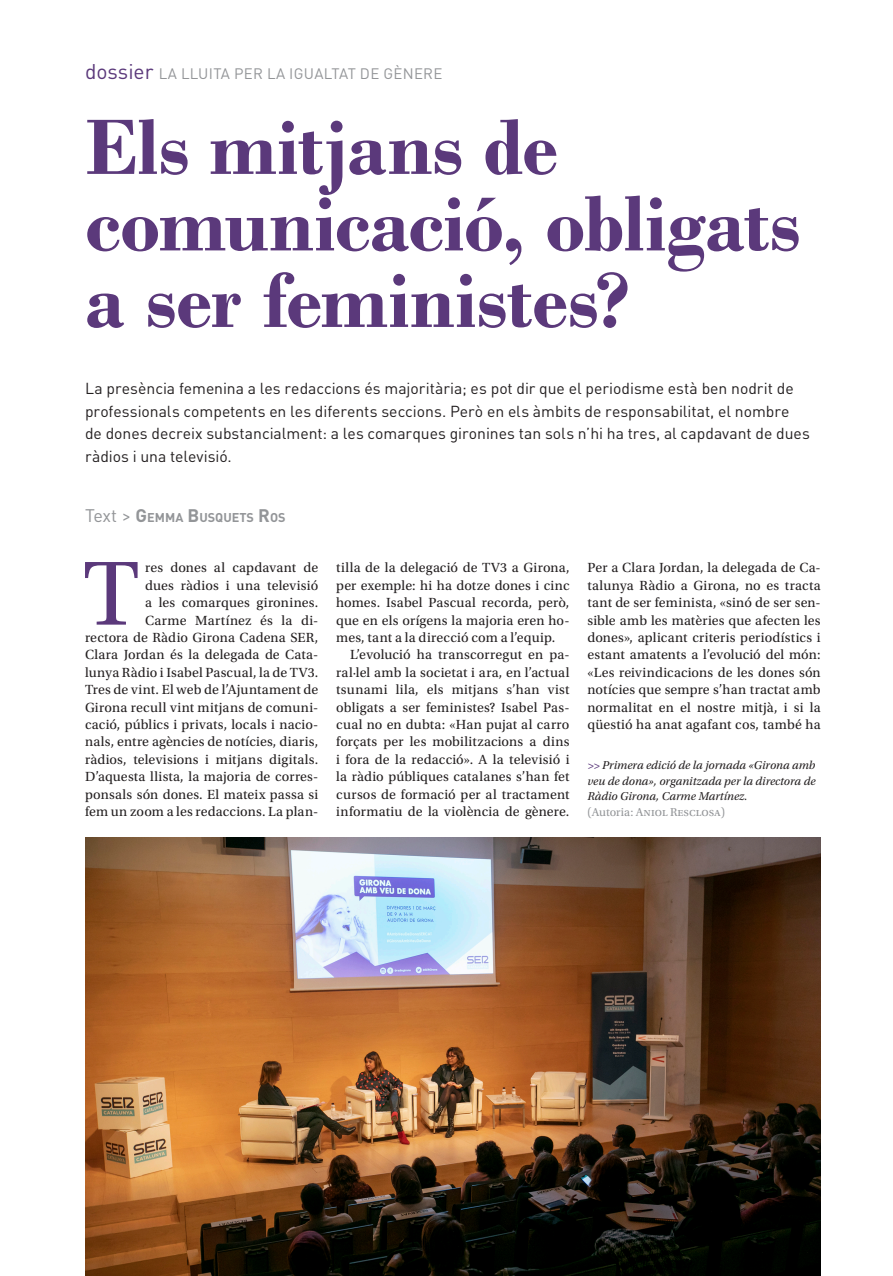
<style>
.page{position:relative;width:893px;height:1276px;background:#fff}
.page>*{position:absolute;margin:0;border:0;box-sizing:border-box;transform-origin:0 0}
.t1{font:95.85px "Utopia Std";color:#5b397b}
.TÍTOLS_ARTICLES__Bod{font:700 82.5px/76.5px "Bodoni";letter-spacing:-.01em;color:#5b397b}
.ENTRADETA{font:15.75px/22.5px "DIN Pro";color:#231f20}
.TÍTOLS_SECCIONS{font:15px "DIN Pro";letter-spacing:.02em;color:#939598}
.t2{font:13.95px/17.4px "Utopia Std";letter-spacing:.015em;color:#231f20;text-align:justify}
.AUTOR__Text_i_Foto{font:700 12.6px "DIN Pro";color:#939598}
.PEUS_DE_FOTO{font:italic 12px/15.8px "Utopia Std";color:#231f20;text-align:justify}
.PEUS_DE_FOTO-2{font:12px "Utopia Std";color:#939598}
.s1{font-size:21px;color:#5b397b}
.s2{font-weight:400;font-size:18px}
.s3{font-size:18px}
.s4{font-size:11.85px;color:#5b397b}
</style>
<div class="page">
<img style="left:85px;top:837px;width:736px;height:439px">
<p class="TÍTOLS_SECCIONS" style="left:85px;top:61px;width:359px"><span class="s1">dossier</span> LA LLUITA PER LA IGUALTAT DE GÈNERE</p>
<p class="TÍTOLS_ARTICLES__Bod" style="left:85px;top:108px;width:717px">Els mitjans de comunicació, obligats a ser feministes?</p>
<p class="ENTRADETA" style="left:85px;top:376px;width:726px">La presència femenina a les redaccions és majoritària; es pot dir que el periodisme està ben nodrit de professionals competents en les diferents seccions. Però en els àmbits de responsabilitat, el nombre de dones decreix substancialment: a les comarques gironines tan sols n’hi ha tres, al capdavant de dues ràdios i una televisió.</p>
<p class="AUTOR__Text_i_Foto" style="left:85px;top:507px;width:202px"><span class="s2">Text &gt;</span> <span class="s3">G</span>EMMA <span class="s3">B</span>USQUETS <span class="s3">R</span>OS</p>
<p class="t1" style="left:83px;top:542px;width:58px">T</p>
<p class="t2" style="left:85px;top:559px;width:235px;text-align:right">res dones al capdavant de<br>dues ràdios i una televisió<br>a les comarques gironines.<br>Carme Martínez és la di-<br>rectora de Ràdio Girona Cadena SER, Clara Jordan és la delegada de Cata&shy;lunya Ràdio i Isabel Pascual, la de TV3.<br>Tres de vint. El web de l’Ajuntament de Girona recull vint mitjans de comuni&shy;cació, públics i privats, locals i nacio&shy;nals, entre agències de notícies, diaris, ràdios, televisions i mitjans digitals.<br>D’aquesta llista, la majoria de corres&shy;ponsals són dones. El mateix passa si fem un zoom a les redaccions. La plan-</p>
<p class="t2" style="left:336px;top:559px;width:235px">tilla de la delegació de TV3 a Girona, per exemple: hi ha dotze dones i cinc homes. Isabel Pascual recorda, però, que en els orígens la majoria eren ho&shy;mes, tant a la direcció com a l’equip.</p>
<p class="t2" style="left:336px;top:646px;width:235px;text-indent:14px">L’evolució ha transcorregut en pa&shy;ral·lel amb la societat i ara, en l’actual tsunami lila, els mitjans s’han vist obligats a ser feministes? Isabel Pas&shy;cual no en dubta: «Han pujat al carro forçats per les mobilitzacions a dins i fora de la redacció». A la televisió i la ràdio públiques catalanes s’han fet cursos de formació per al tractament informatiu de la violència de gènere.</p>
<p class="t2" style="left:587px;top:559px;width:235px">Per a Clara Jordan, la delegada de Ca&shy;talunya Ràdio a Girona, no es tracta tant de ser feminista, «sinó de ser sen&shy;sible amb les matèries que afecten les dones», aplicant criteris periodístics i estant amatents a l’evolució del món: «Les reivindicacions de les dones són notícies que sempre s’han tractat amb normalitat en el nostre mitjà, i si la qüestió ha anat agafant cos, també ha</p>
<p class="PEUS_DE_FOTO" style="left:587px;top:757px;width:230px"><span class="s4">&gt;&gt;</span> Primera edició de la jornada «Girona amb veu de dona», organitzada per la directora de Ràdio Girona, Carme Martínez.</p>
<p class="PEUS_DE_FOTO-2" style="left:587px;top:805px;width:139px">(Autoria: Aniol Resclosa)</p>
</div>
